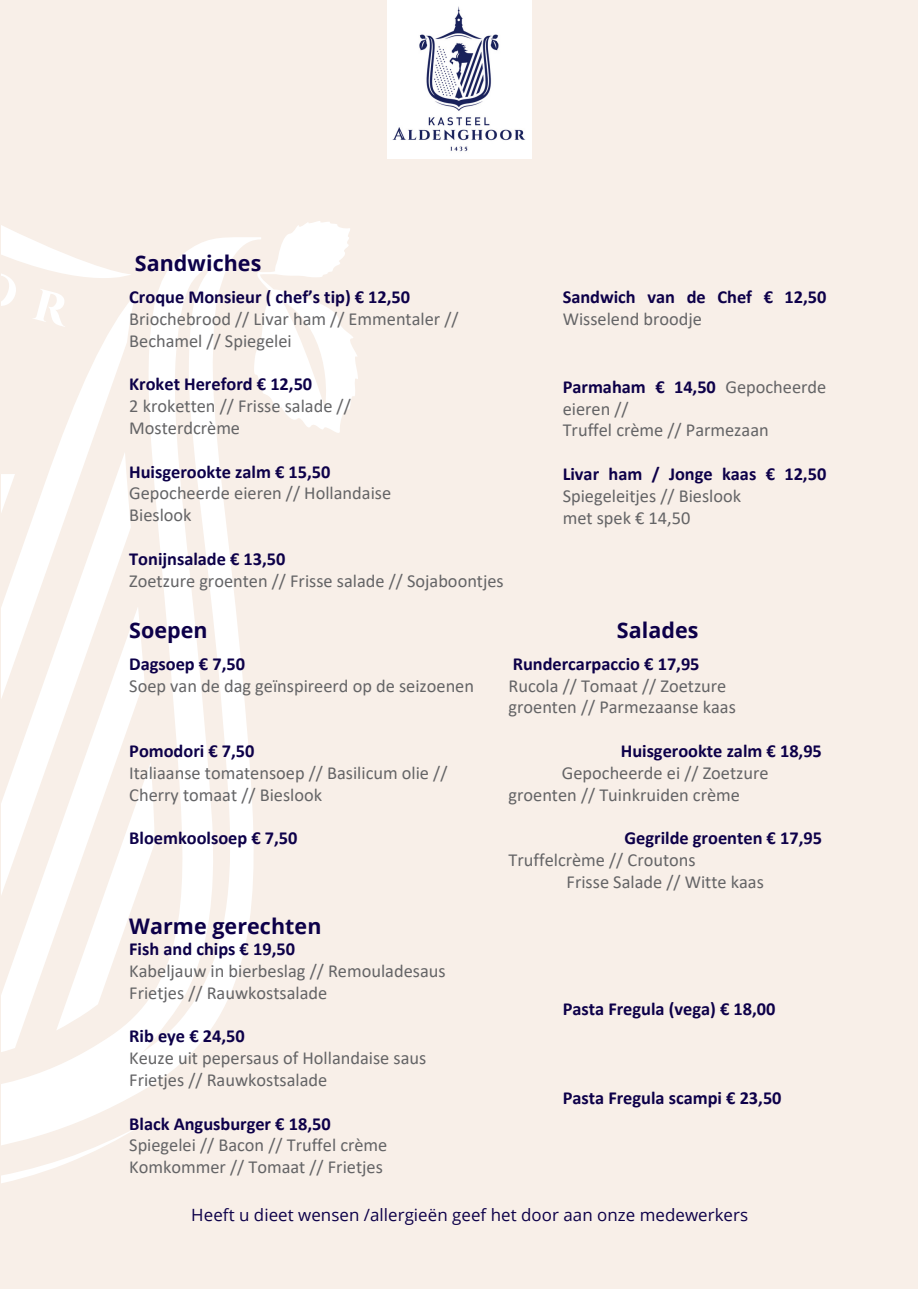
<style>
.page{position:relative;width:918px;height:1289px;background:#fff}
.page>*{position:absolute;margin:0;border:0;box-sizing:border-box;transform-origin:0 0}
.t1{font:700 21.45px "Open Sans";letter-spacing:.005em;color:#0d0049}
.t2{font:18.3px/21.8px "Calibri";color:#646466}
.t3{font:700 18.3px/21.8px "Calibri";color:#0d0049}
.t4{font:16.95px "Open Sans";letter-spacing:.005em;color:#0d0049}
.s1{font-weight:700;color:#0d0049}
.s2{font-weight:400;color:#646466}
</style>
<div class="page">
<div style="left:0;top:0;width:918px;height:1288px;background:#f8efe8"></div>
<svg style="left:1px;top:237px;width:253px;height:946px"></svg>
<svg style="left:1px;top:225px;width:154px;height:805px"></svg>
<svg style="left:253px;top:221px;width:105px;height:217px"></svg>
<img style="left:387px;top:0;width:144px;height:159px">
<p class="t1" style="left:135px;top:248px;width:128px">Sandwiches</p>
<p class="t2" style="left:129px;top:287px;width:331px"><span class="s1">Croque Monsieur ( chef’s tip) € 12,50<br></span>Briochebrood // Livar ham // Emmentaler //<br>Bechamel // Spiegelei</p>
<p class="t3" style="left:129px;top:375px;width:185px">Kroket Hereford € 12,50</p>
<p class="t2" style="left:129px;top:396px;width:223px">2 kroketten // Frisse salade //</p>
<p class="t2" style="left:129px;top:418px;width:112px">Mosterdcrème</p>
<p class="t2" style="left:129px;top:462px;width:263px"><span class="s1">Huisgerookte zalm € 15,50<br></span>Gepocheerde eieren // Hollandaise</p>
<p class="t2" style="left:129px;top:505px;width:64px">Bieslook</p>
<p class="t2" style="left:129px;top:549px;width:376px"><span class="s1">Tonijnsalade € 13,50<br></span>Zoetzure groenten // Frisse salade // Sojaboontjes</p>
<p class="t1" style="left:129px;top:614px;width:80px">Soepen</p>
<p class="t3" style="left:563px;top:287px;width:265px">Sandwich van de Chef € 12,50<br><span class="s2">Wisselend broodje</span></p>
<p class="t2" style="left:563px;top:377px;width:265px"><span class="s1">Parmaham € 14,50</span> Gepocheerde eieren //</p>
<h1 class="t2" style="left:563px;top:421px;width:208px">Truffel crème // Parmezaan</h1>
<p class="t3" style="left:563px;top:464px;width:265px">Livar ham / Jonge kaas € 12,50<br><span class="s2">Spiegeleitjes // Bieslook</span></p>
<p class="t2" style="left:563px;top:508px;width:129px">met spek € 14,50</p>
<p class="t1" style="left:617px;top:614px;width:83px">Salades</p>
<p class="t2" style="left:129px;top:654px;width:346px"><span class="s1">Dagsoep € 7,50<br></span>Soep van de dag geïnspireerd op de seizoenen</p>
<p class="t2" style="left:129px;top:741px;width:320px"><span class="s1">Pomodori € 7,50<br></span>Italiaanse tomatensoep // Basilicum olie //<br>Cherry tomaat // Bieslook</p>
<p class="t3" style="left:129px;top:828px;width:170px">Bloemkoolsoep € 7,50</p>
<p class="t1" style="left:129px;top:911px;width:194px">Warme gerechten</p>
<h1 class="t2" style="left:129px;top:939px;width:318px"><span class="s1">Fish and chips € 19,50<br></span>Kabeljauw in bierbeslag // Remouladesaus<br>Frietjes // Rauwkostsalade</h1>
<h1 class="t2" style="left:129px;top:1026px;width:299px"><span class="s1">Rib eye € 24,50<br></span>Keuze uit pepersaus of Hollandaise saus<br>Frietjes // Rauwkostsalade</h1>
<h1 class="t2" style="left:129px;top:1113px;width:260px"><span class="s1">Black Angusburger € 18,50<br></span>Spiegelei // Bacon // Truffel crème<br>Komkommer // Tomaat // Frietjes</h1>
<h2 class="t3" style="left:513px;top:654px;width:188px">Rundercarpaccio € 17,95</h2>
<p class="t2" style="left:509px;top:676px;width:219px">Rucola // Tomaat // Zoetzure</p>
<p class="t2" style="left:509px;top:697px;width:229px">groenten // Parmezaanse kaas</p>
<p class="t3" style="left:621px;top:741px;width:203px">Huisgerookte zalm € 18,95</p>
<p class="t2" style="left:562px;top:763px;width:208px">Gepocheerde ei // Zoetzure</p>
<p class="t2" style="left:509px;top:785px;width:233px">groenten // Tuinkruiden crème</p>
<p class="t3" style="left:625px;top:828px;width:199px">Gegrilde groenten € 17,95</p>
<p class="t2" style="left:509px;top:850px;width:189px">Truffelcrème // Croutons</p>
<p class="t2" style="left:567px;top:872px;width:199px">Frisse Salade // Witte kaas</p>
<p class="t3" style="left:563px;top:998px;width:214px">Pasta Fregula (vega) € 18,00</p>
<p class="t3" style="left:563px;top:1088px;width:220px">Pasta Fregula scampi € 23,50</p>
<h2 class="t4" style="left:191px;top:1202px;width:558px">Heeft u dieet wensen /allergieën geef het door aan onze medewerkers</h2>
</div>
